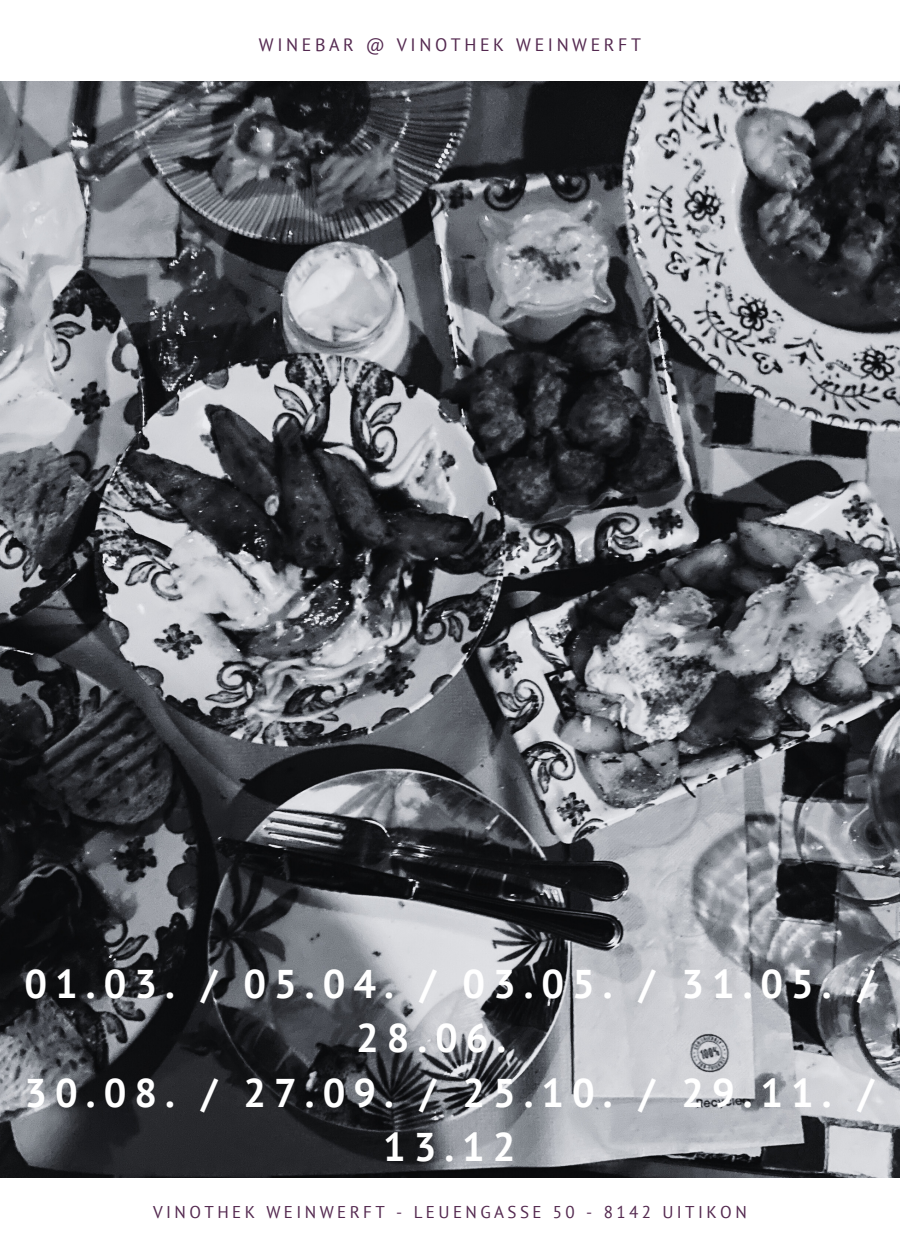
<style>
.page{position:relative;width:900px;height:1260px;background:#fff}
.page>*{position:absolute;margin:0;border:0;box-sizing:border-box;transform-origin:0 0}
.t1{font:700 40px "PT Sans";letter-spacing:.2em;color:#fff}
.t2{font:18px "PT Sans";letter-spacing:.2em;color:#53284f}
.t3{font:17px "PT Sans";letter-spacing:.2em;color:#53284f}
</style>
<div class="page">
<img style="left:0;top:81px;width:900px;height:1097px">
<p class="t2" style="left:259px;top:33px;width:384px">WINEBAR @ VINOTHEK WEINWERFT</p>
<p class="t1" style="left:25px;top:957px;width:851px">01.03. / 05.04. / 03.05. / 31.05. /</p>
<p class="t1" style="left:356px;top:1011px;width:152px">28.06.</p>
<p class="t1" style="left:25px;top:1066px;width:851px">30.08. / 27.09. / 25.10. / 29.11. /</p>
<p class="t1" style="left:383px;top:1120px;width:134px">13.12</p>
<p class="t3" style="left:153px;top:1201px;width:595px">VINOTHEK WEINWERFT - LEUENGASSE 50 - 8142 UITIKON</p>
</div>
